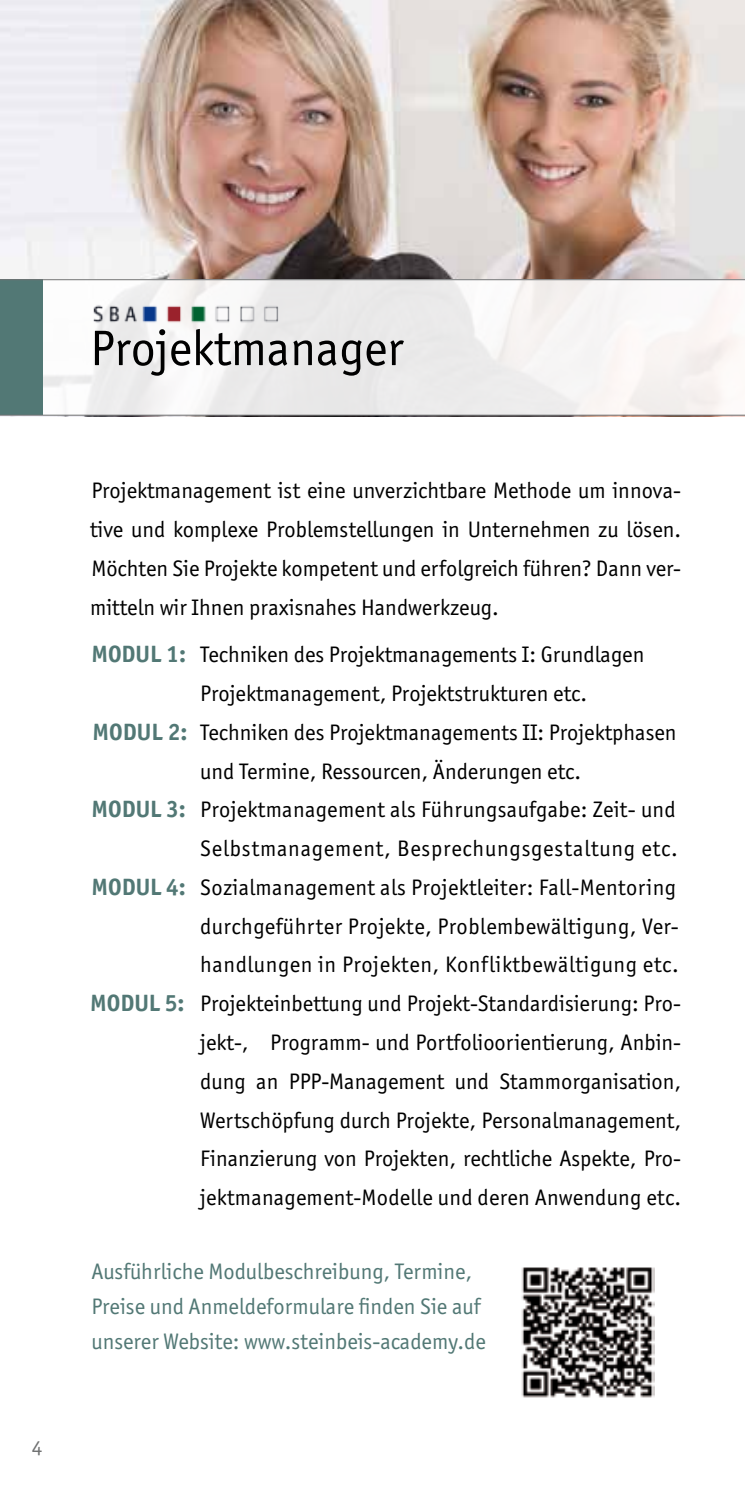
<style>
.page{position:relative;width:745px;height:1489px;background:#fff}
.page>*{position:absolute;margin:0;border:0;box-sizing:border-box;transform-origin:0 0}
.t1{font:50px "Officina Sans ITC Std";color:#000}
.t2{font:22.5px/38.8px "Officina Sans ITC Std";color:#000;text-align:justify}
.t3{font:22.5px/35px "Officina Sans ITC Std";color:#527875}
.t4{font:22.5px "Officina Sans ITC Std";letter-spacing:.02em;color:#000}
.t5{font:22.5px "Officina Sans ITC Std";letter-spacing:.025em;color:#000}
.t6{font:22.5px "Officina Sans ITC Std";letter-spacing:.035em;color:#000}
.t7{font:21.25px "Officina Sans ITC Std";color:#707172}
.s1{font-weight:700;font-size:23.75px;color:#527875}
</style>
<div class="page">
<img style="left:0;top:0;width:744px;height:279px">
<div style="left:0;top:280px;width:744px;height:135px;background:linear-gradient(to right,#eff0f0,#f5f2f1)"></div>
<div style="left:0;top:280px;width:43px;height:135px;background:#527875"></div>
<hr style="left:0;top:279px;width:744px;height:1px;background:#707172">
<hr style="left:0;top:415px;width:744px;height:1px;background:#707172">
<img style="left:91px;top:304px;width:188px;height:20px">
<img style="left:521px;top:1267px;width:133px;height:131px">
<p class="t7" style="left:32px;top:1435px;width:12px">4</p>
<h1 class="t1" style="left:90px;top:319px;width:315px">Projektmanager</h1>
<p class="t2" style="left:90px;top:471px;width:592px">Projektmanagement ist eine unverzichtbare Methode um innova&shy;tive und komplexe Problemstellungen in Unternehmen zu lösen.<br>Möchten Sie Projekte kompetent und erfolgreich führen? Dann ver&shy;mitteln wir Ihnen praxisnahes Handwerkzeug.</p>
<p class="t2" style="left:91px;top:635px;width:554px"><span class="s1">MODUL 1:</span> Techniken des Projektmanagements I: Grundlagen</p>
<p class="t2" style="left:200px;top:674px;width:388px">Projektmanagement, Projektstrukturen etc.</p>
<p class="t2" style="left:92px;top:712px;width:585px"><span class="s1">MODUL 2:</span> Techniken des Projektmanagements II: Projektphasen</p>
<p class="t2" style="left:200px;top:751px;width:382px">und Termine, Ressourcen, Änderungen etc.</p>
<p class="t2" style="left:91px;top:790px;width:585px"><span class="s1">MODUL 3:</span> Projektmanagement als Führungsaufgabe: Zeit- und</p>
<p class="t6" style="left:200px;top:835px;width:479px">Selbstmanagement, Besprechungsgestaltung etc.</p>
<p class="t2" style="left:91px;top:867px;width:585px"><span class="s1">MODUL 4:</span> Sozialmanagement als Projektleiter: Fall-Mentoring</p>
<p class="t4" style="left:200px;top:913px;width:480px">durchgeführter Projekte, Problembewältigung, Ver-</p>
<p class="t5" style="left:200px;top:951px;width:479px">handlungen in Projekten, Konfliktbewältigung etc.</p>
<p class="t2" style="left:90px;top:984px;width:592px"><span class="s1">MODUL 5:</span> Projekteinbettung und Projekt-Standardisierung: Pro-</p>
<p class="t2" style="left:200px;top:1022px;width:482px">jekt-, Programm- und Portfolioorientierung, Anbin-</p>
<p class="t2" style="left:200px;top:1061px;width:482px">dung an PPP-Management und Stammorganisation,</p>
<p class="t2" style="left:200px;top:1100px;width:482px">Wertschöpfung durch Projekte, Personalmanagement,</p>
<p class="t2" style="left:200px;top:1139px;width:482px">Finanzierung von Projekten, rechtliche Aspekte, Pro-</p>
<p class="t2" style="left:200px;top:1177px;width:482px">jektmanagement-Modelle und deren Anwendung etc.</p>
<p class="t3" style="left:91px;top:1253px;width:395px">Ausführliche Modulbeschreibung, Termine,<br>Preise und Anmeldeformulare finden Sie auf unserer Website: www.steinbeis-academy.de</p>
</div>
